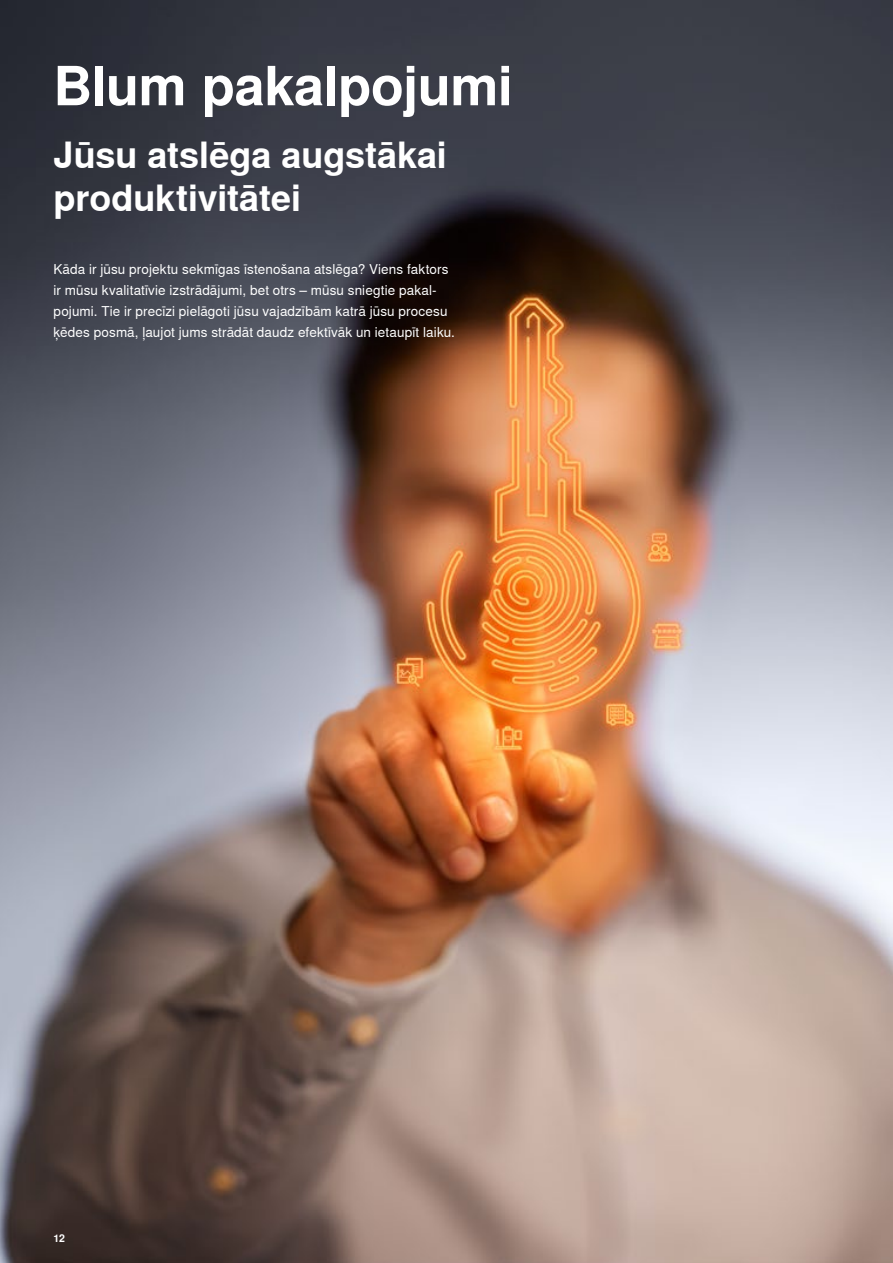
<style>
.page{position:relative;width:893px;height:1263px;background:#fff}
.page>*{position:absolute;margin:0;border:0;box-sizing:border-box;transform-origin:0 0}
._36_Head_A4_White_Bold{font:700 54px "Nimbus Sans Global";letter-spacing:-.01em;color:#fff}
._24_Subhead_A4_White_Bold{font:700 36px/42.2px "Nimbus Sans Global";letter-spacing:-.005em;color:#fff}
._09_Copy_White_Regular{font:13.5px/21px "Nimbus Sans Global";letter-spacing:.01em;color:#fff}
._07_Pagenumber_Black_Bold_Left{font:700 10.5px "Nimbus Sans Global";color:#fff}
</style>
<div class="page">
<img style="left:0;top:0;width:893px;height:1263px">
<p class="_36_Head_A4_White_Bold" style="left:54px;top:55px;width:461px">Blum pakalpojumi</p>
<p class="_24_Subhead_A4_White_Bold" style="left:54px;top:135px;width:395px">Jūsu atslēga augstākai produktivitātei</p>
<p class="_09_Copy_White_Regular" style="left:54px;top:258px;width:403px">Kāda ir jūsu projektu sekmīgas īstenošana atslēga? Viens faktors ir mūsu kvalitatīvie izstrādājumi, bet otrs – mūsu sniegtie pakal&shy;pojumi. Tie ir precīzi pielāgoti jūsu vajadzībām katrā jūsu procesu ķēdes posmā, ļaujot jums strādāt daudz efektīvāk un ietaupīt laiku.</p>
<p class="_07_Pagenumber_Black_Bold_Left" style="left:54px;top:1232px;width:13px">12</p>
</div>
